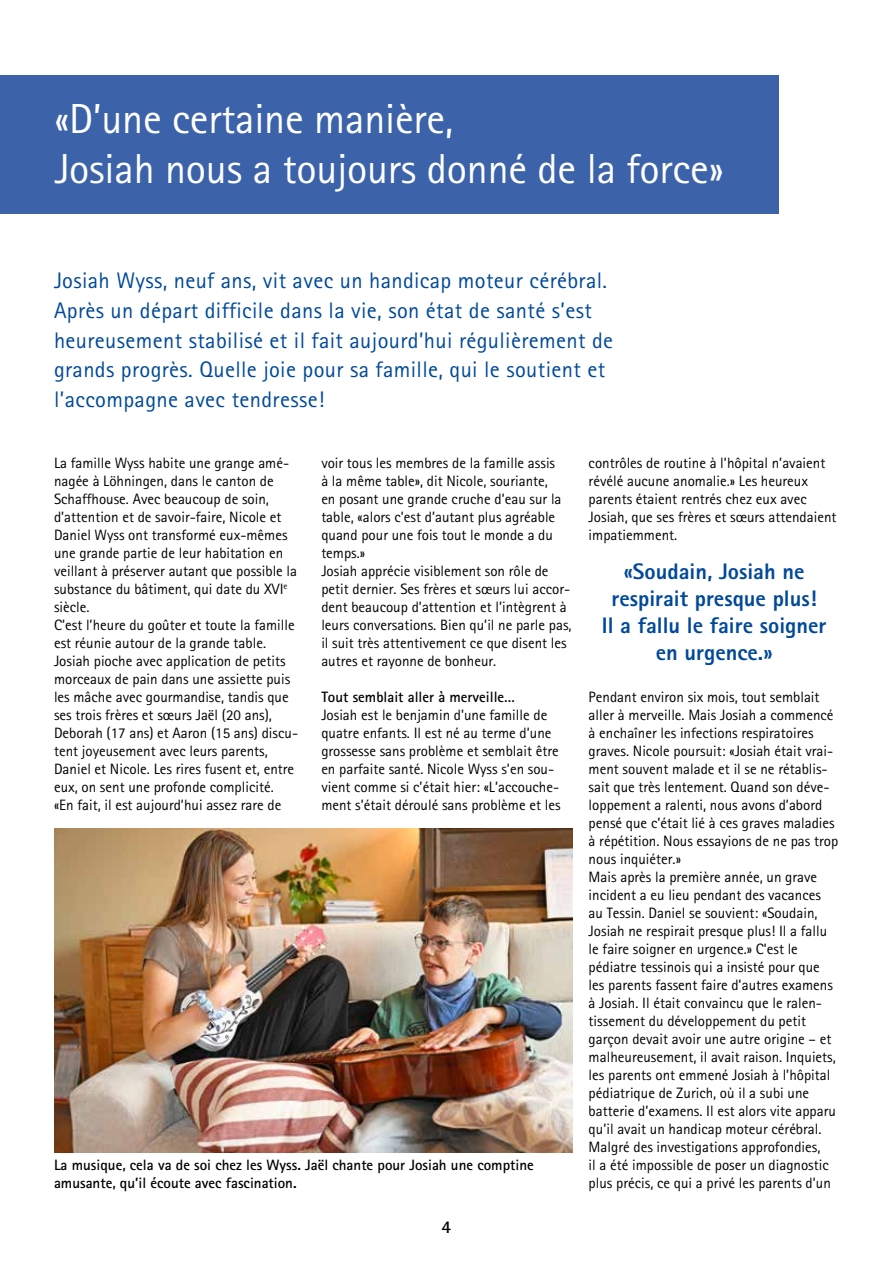
<style>
.page{position:relative;width:893px;height:1263px;background:#fff}
.page>*{position:absolute;margin:0;border:0;box-sizing:border-box;transform-origin:0 0}
.t1{font:42px/50.4px "Rotis Sans Serif";letter-spacing:-.005em;color:#fff}
.t2{font:22.5px/29.7px "Rotis Sans Serif";letter-spacing:.015em;color:#004999}
.t3{font:800 22.5px/27px "Rotis Sans Serif";color:#004999;text-align:center}
.t4{font:700 18px "Rotis Sans Serif";color:#000}
.t5{font:15px/18px "Rotis Sans Serif";color:#000}
.t6{font:700 15px/18px "Rotis Sans Serif";color:#000}
</style>
<div class="page">
<div style="left:0;top:75px;width:779px;height:139px;background:#3c63aa"></div>
<img style="left:54px;top:828px;width:518px;height:324px">
<h1 class="t1" style="left:55px;top:93px;width:670px">«D’une certaine manière,<br>Josiah nous a toujours donné de la force»</h1>
<p class="t2" style="left:54px;top:265px;width:561px">Josiah Wyss, neuf ans, vit avec un handicap moteur cérébral.<br>Après un départ difficile dans la vie, son état de santé s’est heureusement stabilisé et il fait aujourd’hui régulièrement de grands progrès. Quelle joie pour sa famille, qui le soutient et l’accompagne avec tendresse!</p>
<p class="t5" style="left:54px;top:454px;width:246px">La famille Wyss habite une grange amé&shy;nagée à Löhningen, dans le canton de Schaffhouse. Avec beaucoup de soin, d’attention et de savoir-faire, Nicole et Daniel Wyss ont transformé eux-mêmes une grande partie de leur habitation en veillant à préserver autant que possible la substance du bâtiment, qui date du XVI<sup>e </sup>siècle.<br>C’est l’heure du goûter et toute la famille est réunie autour de la grande table.<br>Josiah pioche avec application de petits morceaux de pain dans une assiette puis les mâche avec gourmandise, tandis que ses trois frères et sœurs Jaël (20 ans), Deborah (17 ans) et Aaron (15 ans) discu&shy;tent joyeusement avec leurs parents, Daniel et Nicole. Les rires fusent et, entre eux, on sent une profonde complicité.<br>«En fait, il est aujourd’hui assez rare de</p>
<p class="t5" style="left:321px;top:454px;width:252px">voir tous les membres de la famille assis<br>à la même table», dit Nicole, souriante,<br>en posant une grande cruche d’eau sur la table, «alors c’est d’autant plus agréable quand pour une fois tout le monde a du temps.»<br>Josiah apprécie visiblement son rôle de petit dernier. Ses frères et sœurs lui accor&shy;dent beaucoup d’attention et l’intègrent à leurs conversations. Bien qu’il ne parle pas, il suit très attentivement ce que disent les autres et rayonne de bonheur.</p>
<p class="t6" style="left:321px;top:688px;width:195px">Tout semblait aller à merveille…</p>
<p class="t5" style="left:321px;top:706px;width:241px">Josiah est le benjamin d’une famille de quatre enfants. Il est né au terme d’une grossesse sans problème et semblait être en parfaite santé. Nicole Wyss s’en sou&shy;vient comme si c’était hier: «L’accouche&shy;ment s’était déroulé sans problème et les</p>
<p class="t6" style="left:54px;top:1156px;width:481px">La musique, cela va de soi chez les Wyss. Jaël chante pour Josiah une comptine amusante, qu’il écoute avec fascination.</p>
<p class="t4" style="left:442px;top:1215px;width:11px">4</p>
<p class="t5" style="left:589px;top:454px;width:249px">contrôles de routine à l’hôpital n’avaient révélé aucune anomalie.» Les heureux parents étaient rentrés chez eux avec Josiah, que ses frères et sœurs attendaient impatiemment.</p>
<h2 class="t3" style="left:602px;top:558px;width:226px">«Soudain, Josiah ne respirait presque plus!<br>Il a fallu le faire soigner en urgence.»</h2>
<p class="t5" style="left:589px;top:688px;width:251px">Pendant environ six mois, tout semblait aller à merveille. Mais Josiah a commencé à enchaîner les infections respiratoires graves. Nicole poursuit: «Josiah était vrai&shy;ment souvent malade et il se ne rétablis&shy;sait que très lentement. Quand son déve&shy;loppement a ralenti, nous avons d’abord pensé que c’était lié à ces graves maladies à répétition. Nous essayions de ne pas trop nous inquiéter.»<br>Mais après la première année, un grave incident a eu lieu pendant des vacances au Tessin. Daniel se souvient: «Soudain, Josiah ne respirait presque plus! Il a fallu le faire soigner en urgence.» C’est le pédiatre tessinois qui a insisté pour que les parents fassent faire d’autres examens à Josiah. Il était convaincu que le ralen&shy;tissement du développement du petit garçon devait avoir une autre origine – et malheureusement, il avait raison. Inquiets, les parents ont emmené Josiah à l’hôpital pédiatrique de Zurich, où il a subi une batterie d’examens. Il est alors vite apparu qu’il avait un handicap moteur cérébral.<br>Malgré des investigations approfondies,<br>il a été impossible de poser un diagnostic plus précis, ce qui a privé les parents d’un</p>
</div>
